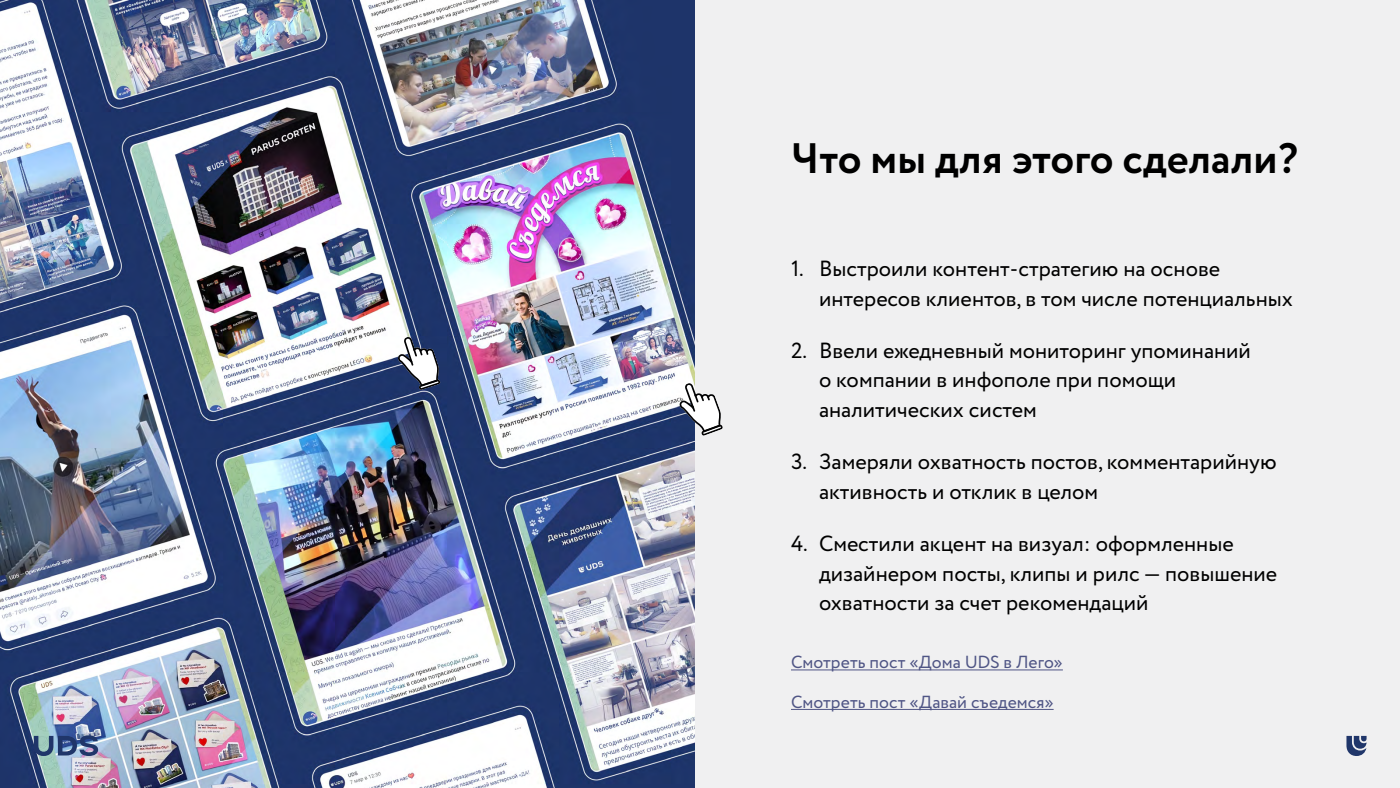
<style>
.page{position:relative;width:1400px;height:788px;background:#f0f0f1}
.page>*{position:absolute;margin:0;border:0;box-sizing:border-box;transform-origin:0 0}
.t1{font:700 42.52px "Circe";color:#000}
.t2{font:21.88px/29.6px "Circe";color:#000}
.t3{font:17.5px "Circe";color:#4f5585}
</style>
<div class="page">
<hr style="left:791px;top:669px;width:272px;height:1px;background:#4f5585">
<hr style="left:791px;top:709px;width:263px;height:1px;background:#4f5585">
<img style="left:0;top:0;width:695px;height:788px">
<img style="left:83px;top:57px;width:365px;height:388px">
<img style="left:390px;top:91px;width:305px;height:388px">
<svg style="left:397px;top:336px;width:43px;height:54px"></svg>
<svg style="left:679px;top:382px;width:44px;height:54px"></svg>
<svg style="left:31px;top:735px;width:67px;height:21px"></svg>
<svg style="left:1346px;top:735px;width:21px;height:21px"></svg>
<h1 class="t1" style="left:791px;top:130px;width:508px">Что мы для этого сделали?</h1>
<p class="t2" style="left:819px;top:254px;width:475px;text-indent:-28px">1. Выстроили контент-стратегию на основе интересов клиентов, в том числе потенциальных</p>
<p class="t2" style="left:819px;top:336px;width:433px;text-indent:-28px">2. Ввели ежедневный мониторинг упоминаний о компании в инфополе при помощи аналитических систем</p>
<p class="t2" style="left:819px;top:448px;width:459px;text-indent:-28px">3. Замеряли охватность постов, комментарийную активность и отклик в целом</p>
<p class="t2" style="left:819px;top:529px;width:460px;text-indent:-28px">4. Сместили акцент на визуал: оформленные дизайнером посты, клипы и рилс — повышение охватности за счет рекомендаций</p>
<p class="t3" style="left:791px;top:650px;width:273px">Смотреть пост «Дома UDS в Лего»</p>
<p class="t3" style="left:791px;top:690px;width:264px">Смотреть пост «Давай съедемся»</p>
</div>
